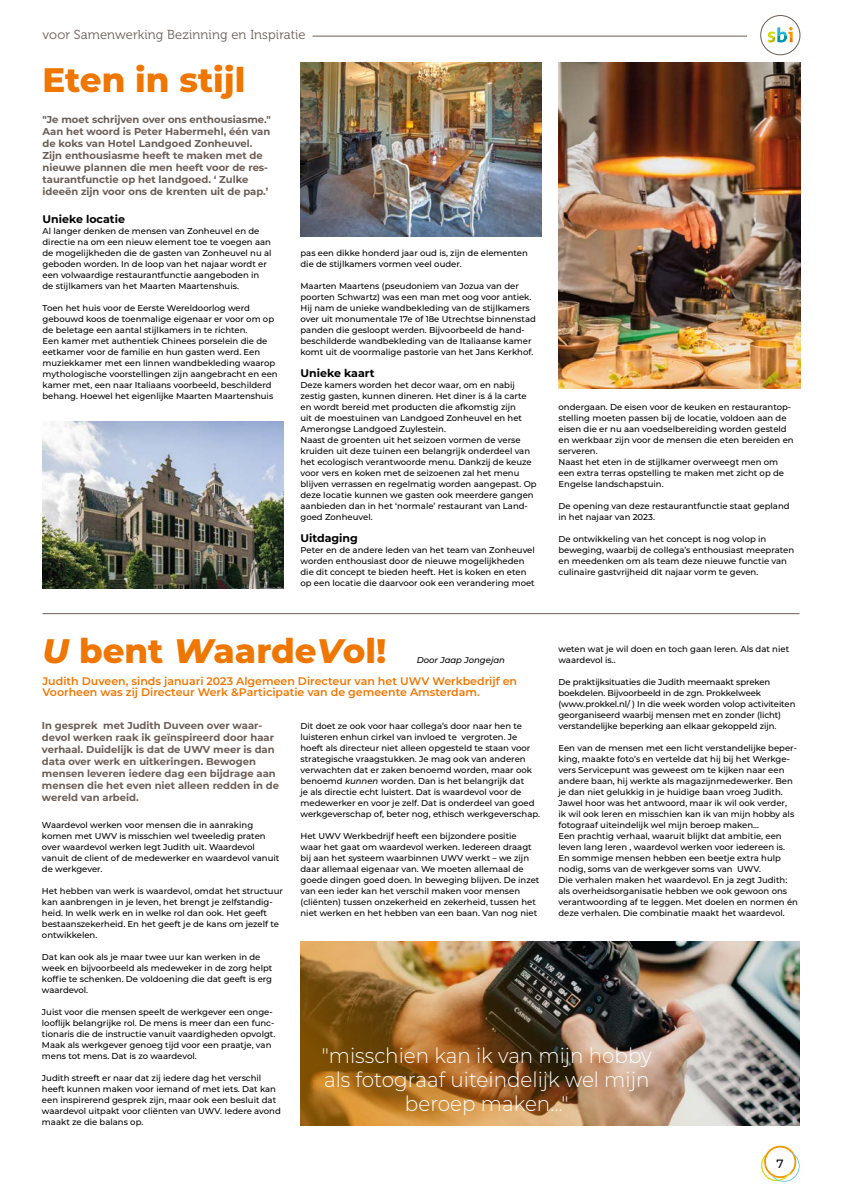
<style>
.page{position:relative;width:842px;height:1191px;background:#fff}
.page>*{position:absolute;margin:0;border:0;box-sizing:border-box;transform-origin:0 0}
.t1{font:800 34px "Montserrat";color:#ee7601}
.t2{font:300 21px/24px "Montserrat";color:#fff;text-align:center;scale:.95 1}
.t3{font:13px "Museo 300";letter-spacing:.01em;color:#6c5e57}
.t4{font:500 12px "Montserrat";color:#000}
.t5{font:600 11px/11px "Montserrat";color:#ee7601}
.t6{font:700 11px "Montserrat";color:#000}
.t7{font:700 10px/12px "Montserrat";color:#6c5e57}
.t8{font:500 8.5px/11px "Montserrat";color:#000}
.t9{font:italic 500 8.5px "Montserrat";color:#000}
.s1{font-style:italic}
</style>
<div class="page">
<svg style="left:761px;top:1145px;width:38px;height:36px"></svg>
<div style="left:766px;top:1147px;width:28px;height:29px;background:#fff;border-radius:50%"></div>
<hr style="left:313px;top:36px;width:434px;height:1px;background:#6c5e57">
<div style="left:760px;top:15px;width:40px;height:40px;border:1px solid #6c5e57;border-radius:50%"></div>
<svg style="left:767px;top:26px;width:26px;height:17px"></svg>
<hr style="left:43px;top:613px;width:756px;height:1px;background:#6c5e57">
<img style="left:558px;top:62px;width:242px;height:326px">
<img style="left:300px;top:63px;width:241px;height:173px">
<img style="left:43px;top:421px;width:240px;height:168px">
<img style="left:300px;top:941px;width:499px;height:184px">
<h3 class="t3" style="left:43px;top:28px;width:265px">voor Samenwerking Bezinning en Inspiratie</h3>
<h1 class="t1" style="left:43px;top:55px;width:204px">Eten in stijl</h1>
<p class="t7" style="left:43px;top:113px;width:230px">"Je moet schrijven over ons enthousiasme." Aan het woord is Peter Habermehl, één van de koks van Hotel Landgoed Zonheuvel.<br>Zijn enthousiasme heeft te maken met de nieuwe plannen die men heeft voor de res&shy;taurantfunctie op het landgoed. ‘ Zulke ideeën zijn voor ons de krenten uit de pap.’</p>
<p class="t6" style="left:43px;top:211px;width:84px">Unieke locatie</p>
<p class="t8" style="left:43px;top:225px;width:231px">Al langer denken de mensen van Zonheuvel en de directie na om een nieuw element toe te voegen aan de mogelijkheden die de gasten van Zonheuvel nu al geboden worden. In de loop van het najaar wordt er een volwaardige restaurantfunctie aangeboden in de stijlkamers van het Maarten Maartenshuis.</p>
<p class="t8" style="left:43px;top:302px;width:237px">Toen het huis voor de Eerste Wereldoorlog werd gebouwd koos de toenmalige eigenaar er voor om op de beletage een aantal stijlkamers in te richten.<br>Een kamer met authentiek Chinees porselein die de eetkamer voor de familie en hun gasten werd. Een muziekkamer met een linnen wandbekleding waarop mythologische voorstellingen zijn aangebracht en een kamer met, een naar Italiaans voorbeeld, beschilderd behang. Hoewel het eigenlijke Maarten Maartenshuis</p>
<p class="t8" style="left:300px;top:247px;width:229px">pas een dikke honderd jaar oud is, zijn de elementen die de stijlkamers vormen veel ouder.</p>
<p class="t8" style="left:300px;top:280px;width:237px">Maarten Maartens (pseudoniem van Jozua van der poorten Schwartz) was een man met oog voor antiek.<br>Hij nam de unieke wandbekleding van de stijlkamers over uit monumentale 17e of 18e Utrechtse binnenstad panden die gesloopt werden. Bijvoorbeeld de hand&shy;beschilderde wandbekleding van de Italiaanse kamer komt uit de voormalige pastorie van het Jans Kerkhof.</p>
<p class="t6" style="left:300px;top:365px;width:75px">Unieke kaart</p>
<p class="t8" style="left:300px;top:379px;width:238px">Deze kamers worden het decor waar, om en nabij zestig gasten, kunnen dineren. Het diner is á la carte en wordt bereid met producten die afkomstig zijn<br>uit de moestuinen van Landgoed Zonheuvel en het Amerongse Landgoed Zuylestein.<br>Naast de groenten uit het seizoen vormen de verse kruiden uit deze tuinen een belangrijk onderdeel van het ecologisch verantwoorde menu. Dankzij de keuze voor vers en koken met de seizoenen zal het menu blijven verrassen en regelmatig worden aangepast. Op deze locatie kunnen we gasten ook meerdere gangen aanbieden dan in het ‘normale’ restaurant van Land&shy;goed Zonheuvel.</p>
<p class="t6" style="left:300px;top:530px;width:59px">Uitdaging</p>
<p class="t8" style="left:300px;top:544px;width:236px">Peter en de andere leden van het team van Zonheuvel worden enthousiast door de nieuwe mogelijkheden die dit concept te bieden heeft. Het is koken en eten op een locatie die daarvoor ook een verandering moet</p>
<p class="t8" style="left:558px;top:401px;width:237px">ondergaan. De eisen voor de keuken en restaurantop&shy;stelling moeten passen bij de locatie, voldoen aan de eisen die er nu aan voedselbereiding worden gesteld en werkbaar zijn voor de mensen die eten bereiden en serveren.<br>Naast het eten in de stijlkamer overweegt men om een extra terras opstelling te maken met zicht op de Engelse landschapstuin.</p>
<p class="t8" style="left:558px;top:500px;width:233px">De opening van deze restaurantfunctie staat gepland in het najaar van 2023.</p>
<p class="t8" style="left:558px;top:533px;width:237px">De ontwikkeling van het concept is nog volop in beweging, waarbij de collega’s enthousiast meepraten en meedenken om als team deze nieuwe functie van culinaire gastvrijheid dit najaar vorm te geven.</p>
<h1 class="t1" style="left:43px;top:626px;width:345px"><span class="s1">U</span> bent <span class="s1">W</span>aarde<span class="s1">V</span>ol!</h1>
<p class="t5" style="left:43px;top:675px;width:476px">Judith Duveen, sinds januari 2023 Algemeen Directeur van het UWV Werkbedrijf en<br>Voorheen was zij Directeur Werk &amp;Participatie van de gemeente Amsterdam.</p>
<p class="t8" style="left:558px;top:643px;width:232px">weten wat je wil doen en toch gaan leren. Als dat niet waardevol is..</p>
<p class="t8" style="left:558px;top:676px;width:238px">De praktijksituaties die Judith meemaakt spreken boekdelen. Bijvoorbeeld in de zgn. Prokkelweek (www.prokkel.nl/ ) In die week worden volop activiteiten georganiseerd waarbij mensen met en zonder (licht) verstandelijke beperking aan elkaar gekoppeld zijn.</p>
<p class="t8" style="left:558px;top:742px;width:241px">Een van de mensen met een licht verstandelijke beper&shy;king, maakte foto’s en vertelde dat hij bij het Werkge&shy;vers Servicepunt was geweest om te kijken naar een andere baan, hij werkte als magazijnmedewerker. Ben je dan niet gelukkig in je huidige baan vroeg Judith.<br>Jawel hoor was het antwoord, maar ik wil ook verder,<br>ik wil ook leren en misschien kan ik van mijn hobby als fotograaf uiteindelijk wel mijn beroep maken…<br>Een prachtig verhaal, waaruit blijkt dat ambitie, een leven lang leren , waardevol werken voor iedereen is.<br>En sommige mensen hebben een beetje extra hulp nodig, soms van de werkgever soms van UWV.<br>Die verhalen maken het waardevol. En ja zegt Judith: als overheidsorganisatie hebben we ook gewoon ons verantwoording af te leggen. Met doelen en normen én deze verhalen. Die combinatie maakt het waardevol.</p>
<p class="t9" style="left:417px;top:654px;width:90px">Door Jaap Jongejan</p>
<p class="t7" style="left:42px;top:718px;width:239px">In gesprek met Judith Duveen over waar&shy;devol werken raak ik geïnspireerd door haar verhaal. Duidelijk is dat de UWV meer is dan data over werk en uitkeringen. Bewogen mensen leveren iedere dag een bijdrage aan mensen die het even niet alleen redden in de wereld van arbeid.</p>
<p class="t8" style="left:42px;top:819px;width:239px">Waardevol werken voor mensen die in aanraking komen met UWV is misschien wel tweeledig praten over waardevol werken legt Judith uit. Waardevol vanuit de client of de medewerker en waardevol vanuit de werkgever.</p>
<p class="t8" style="left:42px;top:885px;width:242px">Het hebben van werk is waardevol, omdat het structuur kan aanbrengen in je leven, het brengt je zelfstandig&shy;heid. In welk werk en in welke rol dan ook. Het geeft bestaanszekerheid. En het geeft je de kans om jezelf te ontwikkelen.</p>
<p class="t8" style="left:42px;top:951px;width:232px">Dat kan ook als je maar twee uur kan werken in de week en bijvoorbeeld als medeweker in de zorg helpt koffie te schenken. De voldoening die dat geeft is erg waardevol.</p>
<p class="t8" style="left:42px;top:1006px;width:235px">Juist voor die mensen speelt de werkgever een onge&shy;looflijk belangrijke rol. De mens is meer dan een func&shy;tionaris die de instructie vanuit vaardigheden opvolgt.<br>Maak als werkgever genoeg tijd voor een praatje, van mens tot mens. Dat is zo waardevol.</p>
<p class="t8" style="left:42px;top:1072px;width:240px">Judith streeft er naar dat zij iedere dag het verschil heeft kunnen maken voor iemand of met iets. Dat kan een inspirerend gesprek zijn, maar ook een besluit dat waardevol uitpakt voor cliënten van UWV. Iedere avond maakt ze die balans op.</p>
<p class="t8" style="left:300px;top:720px;width:241px">Dit doet ze ook voor haar collega’s door naar hen te luisteren enhun cirkel van invloed te vergroten. Je hoeft als directeur niet alleen opgesteld te staan voor strategische vraagstukken. Je mag ook van anderen verwachten dat er zaken benoemd worden, maar ook benoemd <span class="s1">kunnen</span> worden. Dan is het belangrijk dat<br>je als directie echt luistert. Dat is waardevol voor de medewerker en voor je zelf. Dat is onderdeel van goed werkgeverschap of, beter nog, ethisch werkgeverschap.</p>
<p class="t8" style="left:300px;top:830px;width:240px">Het UWV Werkbedrijf heeft een bijzondere positie waar het gaat om waardevol werken. Iedereen draagt bij aan het systeem waarbinnen UWV werkt – we zijn daar allemaal eigenaar van. We moeten allemaal de goede dingen goed doen. In beweging blijven. De inzet van een ieder kan het verschil maken voor mensen (cliënten) tussen onzekerheid en zekerheid, tussen het niet werken en het hebben van een baan. Van nog niet</p>
<h2 class="t2" style="left:322px;top:1043px;width:349px">"misschien kan ik van mijn hobby als fotograaf uiteindelijk wel mijn beroep maken…"</h2>
<h3 class="t4" style="left:776px;top:1155px;width:9px">7</h3>
</div>
